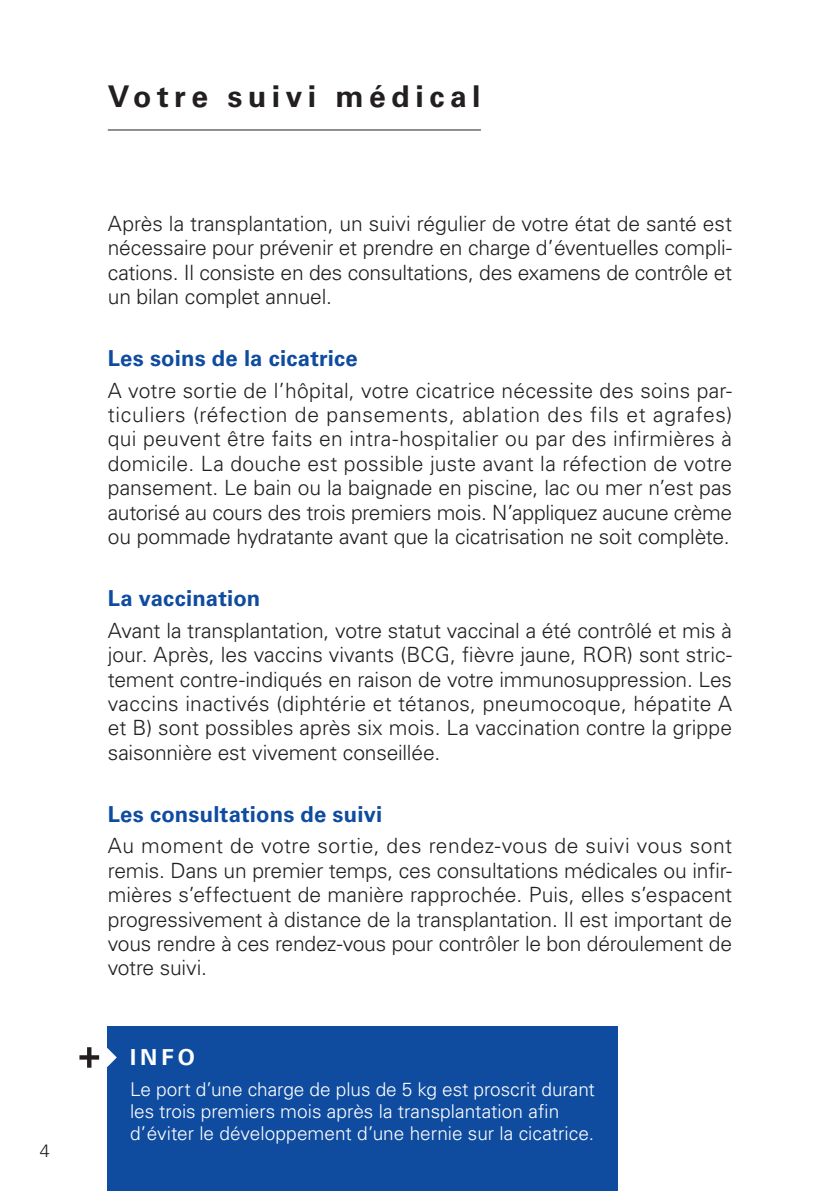
<style>
.page{position:relative;width:840px;height:1191px;background:#fff}
.page>*{position:absolute;margin:0;border:0;box-sizing:border-box;transform-origin:0 0}
.t1{font:700 30px "Univers LT Std";letter-spacing:.185em;color:#231f20}
.t2{font:700 22px "Univers LT Std";letter-spacing:.01em;color:#0f4ca0}
.t3{font:700 22px "Univers LT Std";color:#fff}
.t4{font:300 21px/24.4px "Univers LT Std";letter-spacing:-.01em;color:#231f20;text-align:justify}
.t5{font:300 19px/22px "Univers LT Std";color:#fff}
.t6{font:300 18px "Univers LT Std";color:#231f20}
</style>
<div class="page">
<hr style="left:108px;top:129px;width:372px;height:1px;background:#231f20">
<div style="left:107px;top:1026px;width:510px;height:165px;background:#0f4ca0"></div>
<svg style="left:79px;top:1047px;width:38px;height:20px"></svg>
<p class="t6" style="left:40px;top:1139px;width:12px">4</p>
<h1 class="t1" style="left:108px;top:79px;width:374px">Votre suivi médical</h1>
<p class="t4" style="left:108px;top:211px;width:625px">Après la transplantation, un suivi régulier de votre état de santé est nécessaire pour prévenir et prendre en charge d’éventuelles compli&shy;cations. Il consiste en des consultations, des examens de contrôle et un bilan complet annuel.</p>
<p class="t2" style="left:108px;top:346px;width:251px">Les soins de la cicatrice</p>
<p class="t4" style="left:108px;top:378px;width:625px">A votre sortie de l’hôpital, votre cicatrice nécessite des soins par&shy;ticuliers (réfection de pansements, ablation des fils et agrafes) qui peuvent être faits en intra-hospitalier ou par des infirmières à domicile. La douche est possible juste avant la réfection de votre pansement. Le bain ou la baignade en piscine, lac ou mer n’est pas autorisé au cours des trois premiers mois. N’appliquez aucune crème ou pommade hydratante avant que la cicatrisation ne soit complète.</p>
<p class="t2" style="left:108px;top:586px;width:154px">La vaccination</p>
<p class="t4" style="left:108px;top:618px;width:625px">Avant la transplantation, votre statut vaccinal a été contrôlé et mis à jour. Après, les vaccins vivants (BCG, fièvre jaune, ROR) sont stric&shy;tement contre-indiqués en raison de votre immunosuppression. Les vaccins inactivés (diphtérie et tétanos, pneumocoque, hépatite A et B) sont possibles après six mois. La vaccination contre la grippe saisonnière est vivement conseillée.</p>
<p class="t2" style="left:108px;top:801px;width:276px">Les consultations de suivi</p>
<p class="t4" style="left:108px;top:833px;width:625px">Au moment de votre sortie, des rendez-vous de suivi vous sont remis. Dans un premier temps, ces consultations médicales ou infir&shy;mières s’effectuent de manière rapprochée. Puis, elles s’espacent progressivement à distance de la transplantation. Il est important de vous rendre à ces rendez-vous pour contrôler le bon déroulement de votre suivi.</p>
<p class="t3" style="left:130px;top:1044px;width:66px">INFO</p>
<p class="t5" style="left:130px;top:1078px;width:466px">Le port d’une charge de plus de 5 kg est proscrit durant les trois premiers mois après la transplantation afin d’éviter le développement d’une hernie sur la cicatrice.</p>
</div>
